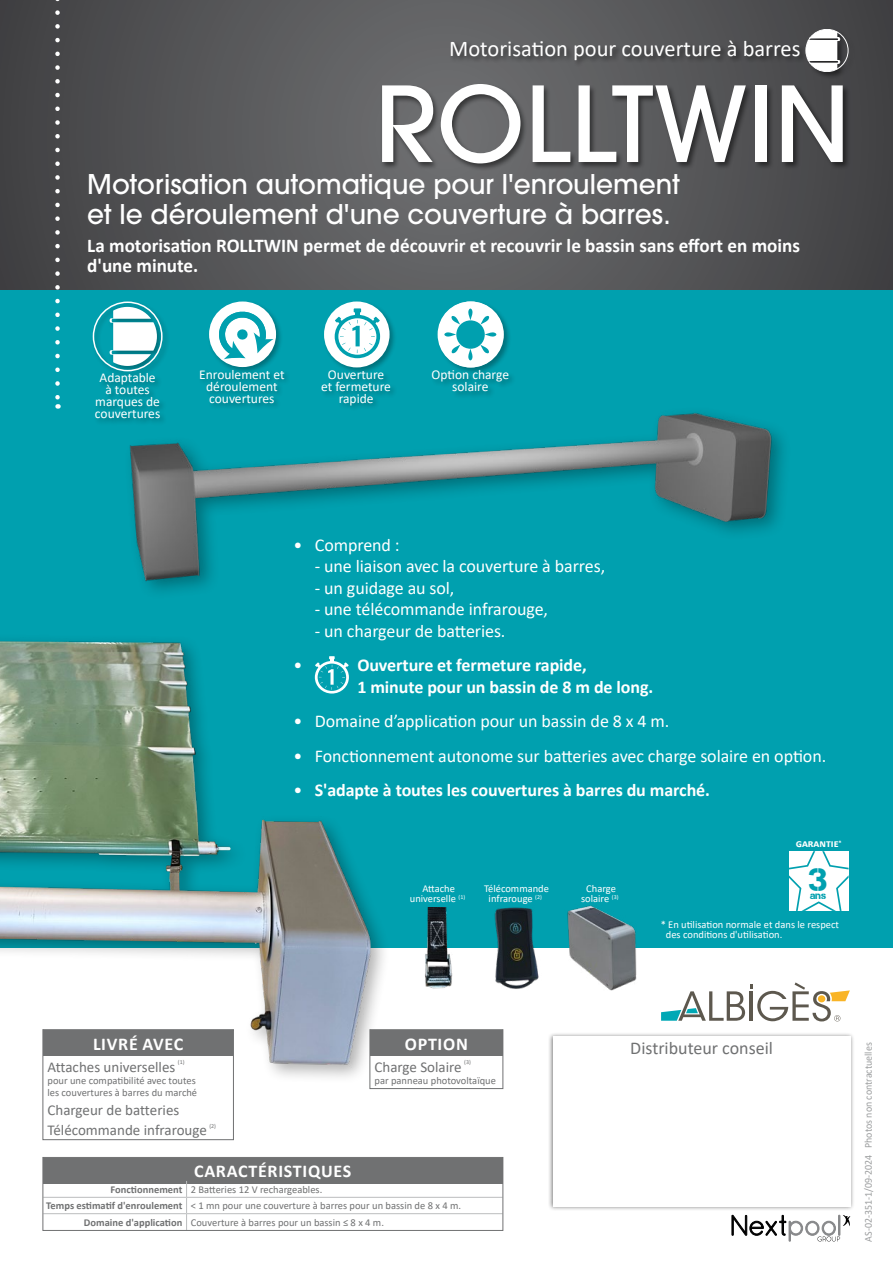
<style>
.page{position:relative;width:893px;height:1263px;background:#fff}
.page>*{position:absolute;margin:0;border:0;box-sizing:border-box;transform-origin:0 0}
.t1{font:500 103.5px "ITC Avant Garde Pro";color:#fff}
.t2{font:32.4px "Capture Smallz Clean";color:#00a0af}
.t3{font:500 27px/30px "ITC Avant Garde Pro";color:#fff}
.t4{font:22.5px "Calibri";color:#fff}
.t5{font:700 19.5px/20.1px "Calibri";color:#fff}
.t6{font:18px "Calibri";letter-spacing:-.005em;color:#fff}
.t7{font:700 18px/21.6px "Calibri";letter-spacing:-.005em;color:#fff}
.t8{font:700 18px "Calibri";letter-spacing:.04em;color:#fff}
.t9{font:18px "Calibri";color:#707172}
.t10{font:15px/19.8px "Calibri";color:#707172}
.t11{font:13.5px/12px "Calibri";color:#fff;text-align:center}
.t12{font:700 11.1px "Calibri";color:#fff}
.t13{font:10.5px/12px "Calibri";color:#707172}
.t14{font:10.5px/10.5px "Calibri";color:#fff;text-align:center}
.t15{font:10.5px "Calibri";color:#9c9e9f;scale:.95 1}
.t16{font:10.05px "Capture Smallz Clean";color:#00a0af}
.t17{font:6px "Calibri";color:#707172}
.s1{font-weight:400}
.s2{font-weight:700}
</style>
<div class="page">
<div style="left:0;top:246px;width:893px;height:702px;background:#00a0af"></div>
<img style="left:0;top:641px;width:501px;height:435px">
<svg style="left:0;top:0;width:893px;height:289px;background:#555557"></svg>
<svg style="left:55px;top:0;width:5px;height:409px"></svg>
<svg style="left:732px;top:1215px;width:118px;height:26px"></svg>
<svg style="left:661px;top:982px;width:189px;height:39px"></svg>
<img style="left:129px;top:412px;width:655px;height:179px">
<div style="left:380px;top:83px;width:470px;height:88px;background:#000;opacity:.5"></div>
<img style="left:408px;top:907px;width:62px;height:83px">
<img style="left:486px;top:900px;width:53px;height:95px">
<img style="left:567px;top:905px;width:70px;height:86px">
<svg style="left:315px;top:656px;width:34px;height:37px"></svg>
<div style="left:43px;top:1158px;width:459px;height:25px;background:#707172"></div>
<hr style="left:43px;top:1197px;width:144px;height:1px;background:#bbbdbe">
<hr style="left:187px;top:1197px;width:315px;height:1px;background:#bbbdbe">
<svg style="left:186px;top:1181px;width:1px;height:48px"></svg>
<hr style="left:43px;top:1213px;width:144px;height:1px;background:#bbbdbe">
<hr style="left:187px;top:1213px;width:315px;height:1px;background:#bbbdbe">
<div style="left:43px;top:1157px;width:460px;height:74px;border:1px solid #707172"></div>
<svg style="left:789px;top:851px;width:60px;height:60px;background:#e9f6f8"></svg>
<div style="left:43px;top:1030px;width:190px;height:25px;background:#707172"></div>
<div style="left:43px;top:1029px;width:191px;height:111px;border:1px solid #707172"></div>
<div style="left:370px;top:1030px;width:132px;height:25px;background:#707172"></div>
<div style="left:369px;top:1029px;width:134px;height:60px;border:1px solid #707172"></div>
<div style="left:450px;top:28px;width:406px;height:51px;background:#000;opacity:.5"></div>
<svg style="left:806px;top:29px;width:42px;height:43px"></svg>
<div style="left:91px;top:300px;width:79px;height:125px;background:#000;opacity:.3"></div>
<div style="left:93px;top:301px;width:70px;height:70px;border:2px solid #fff;border-radius:50%"></div>
<svg style="left:110px;top:307px;width:47px;height:59px;background:#b5dde0"></svg>
<div style="left:198px;top:300px;width:93px;height:110px;background:#000;opacity:.3"></div>
<div style="left:209px;top:301px;width:67px;height:66px;background:#fff;border-radius:50%"></div>
<svg style="left:216px;top:308px;width:58px;height:51px"></svg>
<div style="left:320px;top:300px;width:78px;height:112px;background:#000;opacity:.3"></div>
<div style="left:324px;top:301px;width:66px;height:66px;background:#fff;border-radius:50%"></div>
<svg style="left:335px;top:308px;width:45px;height:50px"></svg>
<div style="left:431px;top:300px;width:85px;height:99px;background:#000;opacity:.3"></div>
<div style="left:438px;top:301px;width:65px;height:66px;background:#fff;border-radius:50%"></div>
<svg style="left:444px;top:308px;width:52px;height:52px"></svg>
<div style="left:548px;top:1032px;width:307px;height:179px;background:#000;opacity:.5"></div>
<div style="left:553px;top:1036px;width:297px;height:170px;background:#fff"></div>
<h3 class="t4" style="left:449px;top:33px;width:353px">Motorisation pour couverture à barres</h3>
<h1 class="t1" style="left:375px;top:58px;width:477px">ROLLTWIN</h1>
<h3 class="t3" style="left:87px;top:169px;width:594px">Motorisation automatique pour l'enroulement et le déroulement d'une couverture à barres.</h3>
<h3 class="t5" style="left:87px;top:235px;width:714px">La motorisation ROLLTWIN permet de découvrir et recouvrir le bassin sans effort en moins d'une minute.</h3>
<p class="t11" style="left:95px;top:371px;width:67px">Adaptable à toutes marques de couvertures</p>
<p class="t11" style="left:199px;top:368px;width:87px">Enroulement et déroulement couvertures</p>
<p class="t11" style="left:321px;top:368px;width:71px">Ouverture et fermeture rapide</p>
<p class="t11" style="left:432px;top:368px;width:79px">Option charge solaire</p>
<h3 class="t6" style="left:294px;top:532px;width:108px">• Comprend :</h3>
<h3 class="t6" style="left:315px;top:554px;width:292px">- une liaison avec la couverture à barres,</h3>
<h3 class="t6" style="left:315px;top:575px;width:141px">- un guidage au sol,</h3>
<h3 class="t6" style="left:315px;top:597px;width:235px">- une télécommande infrarouge,</h3>
<h3 class="t6" style="left:315px;top:618px;width:192px">- un chargeur de batteries.</h3>
<h3 class="t6" style="left:294px;top:653px;width:10px">•</h3>
<h3 class="t7" style="left:357px;top:654px;width:297px">Ouverture et fermeture rapide,<br>1 minute pour un bassin de 8 m de long.</h3>
<h3 class="t6" style="left:294px;top:709px;width:377px">• Domaine d’application pour un bassin de 8 x 4 m.</h3>
<h3 class="t6" style="left:294px;top:743px;width:534px">• Fonctionnement autonome sur batteries avec charge solaire en option.</h3>
<h3 class="t7" style="left:294px;top:779px;width:418px"><span class="s1">•</span> S'adapte à toutes les couvertures à barres du marché.</h3>
<p class="t14" style="left:410px;top:883px;width:57px">Attache universelle <sup>(1)</sup></p>
<p class="t14" style="left:484px;top:883px;width:66px">Télécommande infrarouge <sup>(2)</sup></p>
<p class="t14" style="left:581px;top:883px;width:39px">Charge solaire <sup>(3)</sup></p>
<p class="t12" style="left:796px;top:836px;width:48px">garantie<sup>*</sup></p>
<h2 class="t2" style="left:809px;top:861px;width:20px">3</h2>
<p class="t16" style="left:810px;top:890px;width:18px">ans</p>
<p class="t14" style="left:666px;top:919px;width:175px;text-align:left;text-indent:-5px">* En utilisation normale et dans le respect des conditions d'utilisation.</p>
<h3 class="t8" style="left:93px;top:1031px;width:92px">LIVRÉ AVEC</h3>
<h3 class="t10" style="left:48px;top:1056px;width:129px">Attaches universelles</h3>
<p class="t17" style="left:178px;top:1058px;width:8px">(1)</p>
<p class="t13" style="left:48px;top:1074px;width:151px">pour une compatibilité avec toutes les couvertures à barres du marché</p>
<h3 class="t10" style="left:48px;top:1100px;width:161px">Chargeur de batteries<br>Télécommande infrarouge</h3>
<p class="t17" style="left:209px;top:1122px;width:8px">(2)</p>
<h3 class="t7" style="left:405px;top:1032px;width:64px">OPTION</h3>
<h3 class="t10" style="left:374px;top:1057px;width:89px">Charge Solaire</h3>
<p class="t17" style="left:464px;top:1058px;width:8px">(3)</p>
<p class="t13" style="left:374px;top:1074px;width:123px">par panneau photovoltaïque</p>
<h3 class="t8" style="left:194px;top:1158px;width:159px">CARACTÉRISTIQUES</h3>
<p class="t13" style="left:111px;top:1183px;width:213px"><span class="s2">Fonctionnement</span> 2 Batteries 12 V rechargeables.</p>
<p class="t13" style="left:46px;top:1200px;width:416px"><span class="s2">Temps estimatif d'enroulement</span> &lt; 1 mn pour une couverture à barres pour un bassin de 8 x 4 m.</p>
<p class="t13" style="left:84px;top:1216px;width:302px"><span class="s2">Domaine d'application</span> Couverture à barres pour un bassin ≤ 8 x 4 m.</p>
<h3 class="t9" style="left:630px;top:1036px;width:144px">Distributeur conseil</h3>
<p class="t15" style="left:861px;top:1242px;width:211px;rotate:-90deg">AS-02-351-1/09-2024 Photos non contractuelles</p>
</div>
